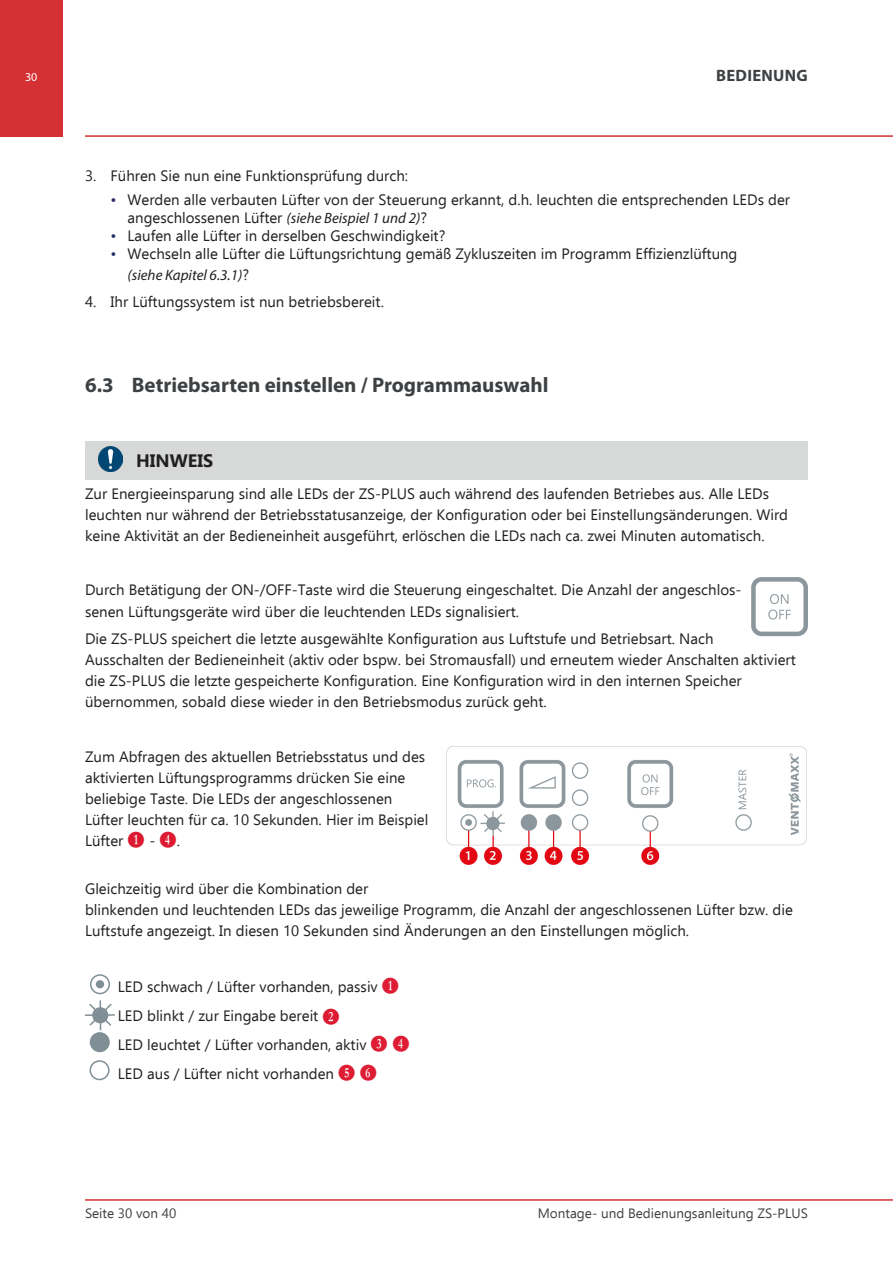
<style>
.page{position:relative;width:893px;height:1263px;background:#fff}
.page>*{position:absolute;margin:0;border:0;box-sizing:border-box;transform-origin:0 0}
.t1{font:700 21px "Myriad Pro";color:#3e4143}
.t2{font:700 18px "Ebrima";color:#231f20}
.t3{font:700 16.5px "Myriad Pro";letter-spacing:.02em;color:#3e4143}
.t4{font:15px/21px "Ebrima";color:#231f20}
.t5{font:italic 15px "Myriad Pro";color:#231f20}
.t6{font:13.5px "Ebrima";color:#3e4143}
.t7{font:12px "Myriad Pro";color:#fff}
.s1{color:#262c67}
.s2{font-family:"Myriad Pro";font-style:italic}
.s3{font-family:"Ebrima";font-style:normal}
.s4{font-family:"Numberpile";color:#dc1a32}
.s5{font-family:"Numberpile";color:#de1d34}
</style>
<div class="page">
<hr style="left:85px;top:135px;width:808px;height:2px;background:#d53134">
<hr style="left:85px;top:1199px;width:808px;height:2px;background:#d53134">
<div style="left:0;top:0;width:63px;height:137px;background:#d53134"></div>
<div style="left:85px;top:442px;width:723px;height:38px;background:#d6d9d8"></div>
<img style="left:99px;top:446px;width:24px;height:26px">
<img style="left:751px;top:577px;width:57px;height:60px">
<img style="left:446px;top:747px;width:361px;height:118px">
<svg style="left:85px;top:1000px;width:30px;height:31px"></svg>
<div style="left:93px;top:1008px;width:15px;height:14px;background:#808f96;border-radius:50%"></div>
<div style="left:92px;top:1007px;width:16px;height:16px;border:2px solid #808f96;border-radius:50%"></div>
<div style="left:90px;top:974px;width:20px;height:20px;border:2px solid #808f96;border-radius:50%"></div>
<div style="left:97px;top:981px;width:6px;height:7px;background:#808f96;border-radius:50%"></div>
<div style="left:96px;top:980px;width:8px;height:8px;border:2px solid #808f96;border-radius:50%"></div>
<div style="left:90px;top:1033px;width:19px;height:18px;background:#808f96;border-radius:50%"></div>
<div style="left:90px;top:1032px;width:20px;height:20px;border:2px solid #808f96;border-radius:50%"></div>
<div style="left:90px;top:1060px;width:20px;height:20px;border:2px solid #808f96;border-radius:50%"></div>
<p class="t7" style="left:25px;top:70px;width:14px">30</p>
<p class="t3" style="left:716px;top:67px;width:93px">BEDIENUNG</p>
<p class="t4" style="left:85px;top:164px;width:325px">3. Führen Sie nun eine Funktionsprüfung durch:</p>
<p class="t4" style="left:128px;top:190px;width:664px;line-height:18px;text-indent:-17px"><span class="s1">•</span> Werden alle verbauten Lüfter von der Steuerung erkannt, d.h. leuchten die entsprechenden LEDs der angeschlossenen Lüfter <span class="s2">(siehe Beispiel 1 und 2)</span>?</p>
<p class="t4" style="left:111px;top:225px;width:336px"><span class="s1">•</span> Laufen alle Lüfter in derselben Geschwindigkeit?</p>
<p class="t4" style="left:111px;top:243px;width:628px"><span class="s1">•</span> Wechseln alle Lüfter die Lüftungsrichtung gemäß Zykluszeiten im Programm Effizienzlüftung</p>
<p class="t5" style="left:128px;top:266px;width:123px">(siehe Kapitel 6.3.1)<span class="s3">?</span></p>
<p class="t4" style="left:85px;top:291px;width:300px">4. Ihr Lüftungssystem ist nun betriebsbereit.</p>
<h1 class="t1" style="left:85px;top:373px;width:465px">6.3 Betriebsarten einstellen / Programmauswahl</h1>
<p class="t2" style="left:136px;top:446px;width:79px">HINWEIS</p>
<p class="t4" style="left:85px;top:482px;width:705px">Zur Energieeinsparung sind alle LEDs der ZS-PLUS auch während des laufenden Betriebes aus. Alle LEDs leuchten nur während der Betriebsstatusanzeige, der Konfiguration oder bei Einstellungsänderungen. Wird keine Aktivität an der Bedieneinheit ausgeführt, erlöschen die LEDs nach ca. zwei Minuten automatisch.</p>
<p class="t4" style="left:85px;top:579px;width:658px">Durch Betätigung der ON-/OFF-Taste wird die Steuerung eingeschaltet. Die Anzahl der angeschlos&shy;senen Lüftungsgeräte wird über die leuchtenden LEDs signalisiert.</p>
<p class="t4" style="left:85px;top:627px;width:712px">Die ZS-PLUS speichert die letzte ausgewählte Konfiguration aus Luftstufe und Betriebsart. Nach Ausschalten der Bedieneinheit (aktiv oder bspw. bei Stromausfall) und erneutem wieder Anschalten aktiviert die ZS-PLUS die letzte gespeicherte Konfiguration. Eine Konfiguration wird in den internen Speicher übernommen, sobald diese wieder in den Betriebsmodus zurück geht.</p>
<p class="t4" style="left:85px;top:745px;width:345px">Zum Abfragen des aktuellen Betriebsstatus und des aktivierten Lüftungsprogramms drücken Sie eine beliebige Taste. Die LEDs der angeschlossenen Lüfter leuchten für ca. 10 Sekunden. Hier im Beispiel Lüfter <span class="s4">B</span> - <span class="s4">E</span>.</p>
<p class="t4" style="left:85px;top:878px;width:709px">Gleichzeitig wird über die Kombination der<br>blinkenden und leuchtenden LEDs das jeweilige Programm, die Anzahl der angeschlossenen Lüfter bzw. die<br>Luftstufe angezeigt. In diesen 10 Sekunden sind Änderungen an den Einstellungen möglich.</p>
<p class="t4" style="left:118px;top:972px;width:293px;line-height:29px">LED schwach / Lüfter vorhanden, passiv <span class="s5">B </span>LED blinkt / zur Eingabe bereit <span class="s4">C<br></span>LED leuchtet / Lüfter vorhanden, aktiv <span class="s5">D E </span>LED aus / Lüfter nicht vorhanden <span class="s5">F G</span></p>
<p class="t6" style="left:85px;top:1203px;width:93px">Seite 30 von 40</p>
<p class="t6" style="left:538px;top:1203px;width:272px">Montage- und Bedienungsanleitung ZS-PLUS</p>
</div>
